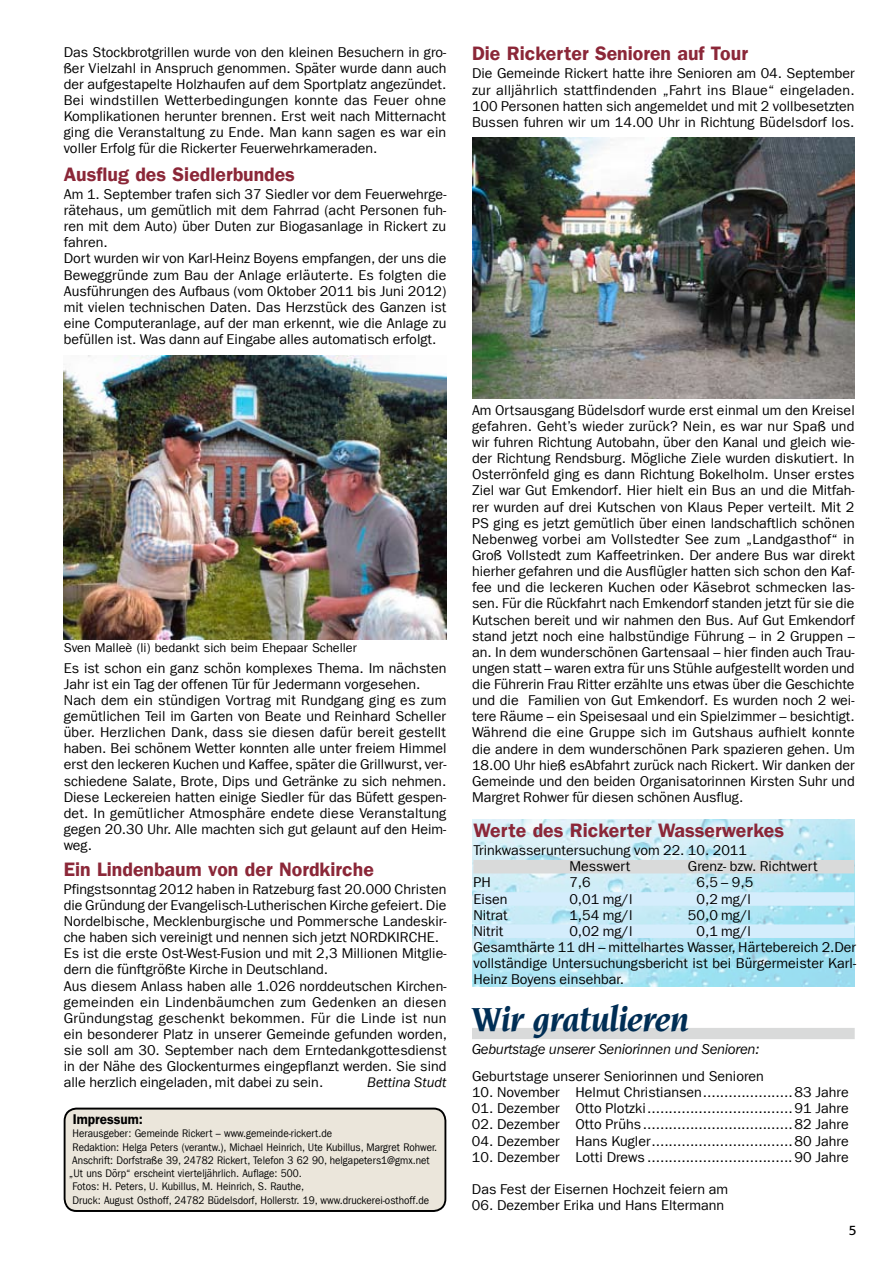
<style>
.page{position:relative;width:893px;height:1263px;background:#fff}
.page>*{position:absolute;margin:0;border:0;box-sizing:border-box;transform-origin:0 0}
.t1{font:italic 700 36px "Novarese Std";letter-spacing:-.03em;color:#002e55}
.t2{font:19.5px "Franklin Gothic LT Com Dm";color:#8b2738}
.t3{font:14.25px/16.2px "Franklin Gothic LT Com";color:#000}
.t4{font:italic 14.25px "Franklin Gothic IT Cby BT";color:#000}
.t5{font:italic 14.25px "Franklin Gothic LT Com";color:#000}
.t6{font:14.1px "Franklin Gothic LT Com Dm";color:#000;scale:.95 1}
.t7{font:13.5px "Formata";color:#000}
.t8{font:12.75px "Franklin Gothic LT Com";color:#000}
.t9{font:10.95px "Franklin Gothic LT Com";color:#000;scale:.91 1}
</style>
<div class="page">
<div style="left:65px;top:1108px;width:380px;height:103px;background:#ebe6db;border-radius:12px"></div>
<div style="left:64px;top:1107px;width:382px;height:105px;border:2px solid #000;border-radius:12px"></div>
<div style="left:472px;top:1028px;width:383px;height:11px;background:#d9dada"></div>
<img style="left:64px;top:355px;width:382px;height:285px">
<img style="left:472px;top:137px;width:383px;height:262px">
<img style="left:472px;top:819px;width:383px;height:167px">
<div style="left:473px;top:860px;width:381px;height:13px;background:#d9dada"></div>
<div style="left:473px;top:892px;width:381px;height:14px;background:#d4edfc"></div>
<div style="left:473px;top:924px;width:381px;height:14px;background:#d4edfc"></div>
<p class="t3" style="left:64px;top:44px;width:384px;text-align:justify">Das Stockbrotgrillen wurde von den kleinen Besuchern in gro&shy;ßer Vielzahl in Anspruch genommen. Später wurde dann auch der aufgestapelte Holzhaufen auf dem Sportplatz angezündet.<br>Bei windstillen Wetterbedingungen konnte das Feuer ohne Komplikationen herunter brennen. Erst weit nach Mitternacht ging die Veranstaltung zu Ende. Man kann sagen es war ein voller Erfolg für die Rickerter Feuerwehrkameraden.</p>
<h2 class="t2" style="left:64px;top:162px;width:233px">Ausflug des Siedlerbundes</h2>
<p class="t3" style="left:64px;top:186px;width:384px">Am 1. September trafen sich 37 Siedler vor dem Feuerwehrge&shy;rätehaus, um gemütlich mit dem Fahrrad (acht Personen fuh&shy;ren mit dem Auto) über Duten zur Biogasanlage in Rickert zu fahren.<br>Dort wurden wir von Karl-Heinz Boyens empfangen, der uns die Beweggründe zum Bau der Anlage erläuterte. Es folgten die Ausführungen des Aufbaus (vom Oktober 2011 bis Juni 2012) mit vielen technischen Daten. Das Herzstück des Ganzen ist eine Computeranlage, auf der man erkennt, wie die Anlage zu befüllen ist. Was dann auf Eingabe alles automatisch erfolgt.</p>
<p class="t8" style="left:64px;top:641px;width:295px">Sven Malleè (li) bedankt sich beim Ehepaar Scheller</p>
<p class="t3" style="left:64px;top:660px;width:384px">Es ist schon ein ganz schön komplexes Thema. Im nächsten Jahr ist ein Tag der offenen Tür für Jedermann vorgesehen.<br>Nach dem ein stündigen Vortrag mit Rundgang ging es zum gemütlichen Teil im Garten von Beate und Reinhard Scheller über. Herzlichen Dank, dass sie diesen dafür bereit gestellt haben. Bei schönem Wetter konnten alle unter freiem Himmel erst den leckeren Kuchen und Kaffee, später die Grillwurst, ver&shy;schiedene Salate, Brote, Dips und Getränke zu sich nehmen.<br>Diese Leckereien hatten einige Siedler für das Büfett gespen&shy;det. In gemütlicher Atmosphäre endete diese Veranstaltung gegen 20.30 Uhr. Alle machten sich gut gelaunt auf den Heim&shy;weg.</p>
<h2 class="t2" style="left:64px;top:857px;width:312px">Ein Lindenbaum von der Nordkirche</h2>
<p class="t3" style="left:64px;top:881px;width:385px">Pfingstsonntag 2012 haben in Ratzeburg fast 20.000 Christen die Gründung der Evangelisch-Lutherischen Kirche gefeiert. Die Nordelbische, Mecklenburgische und Pommersche Landeskir&shy;che haben sich vereinigt und nennen sich jetzt NORDKIRCHE.<br>Es ist die erste Ost-West-Fusion und mit 2,3 Millionen Mitglie&shy;dern die fünftgrößte Kirche in Deutschland.<br>Aus diesem Anlass haben alle 1.026 norddeutschen Kirchen&shy;gemeinden ein Lindenbäumchen zum Gedenken an diesen Gründungstag geschenkt bekommen. Für die Linde ist nun ein besonderer Platz in unserer Gemeinde gefunden worden, sie soll am 30. September nach dem Erntedankgottesdienst in der Nähe des Glockenturmes eingepflanzt werden. Sie sind alle herzlich eingeladen, mit dabei zu sein.</p>
<p class="t5" style="left:367px;top:1075px;width:81px">Bettina Studt</p>
<p class="t6" style="left:73px;top:1111px;width:75px">Impressum:</p>
<p class="t9" style="left:73px;top:1127px;width:287px">Herausgeber: Gemeinde Rickert – www.gemeinde-rickert.de</p>
<p class="t9" style="left:73px;top:1140px;width:402px">Redaktion: Helga Peters (verantw.), Michael Heinrich, Ute Kubillus, Margret Rohwer.</p>
<p class="t9" style="left:72px;top:1154px;width:394px">Anschrift: Dorfstraße 39, 24782 Rickert, Telefon 3 62 90, helgapeters1@gmx.net</p>
<p class="t9" style="left:69px;top:1167px;width:257px">„Ut uns Dörp“ erscheint vierteljährlich. Auflage: 500.</p>
<p class="t9" style="left:73px;top:1180px;width:256px">Fotos: H. Peters, U. Kubillus, M. Heinrich, S. Rauthe,</p>
<p class="t9" style="left:73px;top:1194px;width:393px">Druck: August Osthoff, 24782 Büdelsdorf, Hollerstr. 19, www.druckerei-osthoff.de</p>
<h2 class="t2" style="left:472px;top:42px;width:277px">Die Rickerter Senioren auf Tour</h2>
<p class="t3" style="left:472px;top:66px;width:384px;text-align:justify">Die Gemeinde Rickert hatte ihre Senioren am 04. September zur alljährlich stattfindenden „Fahrt ins Blaue“ eingeladen.<br>100 Personen hatten sich angemeldet und mit 2 vollbesetzten Bussen fuhren wir um 14.00 Uhr in Richtung Büdelsdorf los.</p>
<p class="t3" style="left:472px;top:402px;width:384px;text-align:justify">Am Ortsausgang Büdelsdorf wurde erst einmal um den Kreisel gefahren. Geht’s wieder zurück? Nein, es war nur Spaß und wir fuhren Richtung Autobahn, über den Kanal und gleich wie&shy;der Richtung Rendsburg. Mögliche Ziele wurden diskutiert. In Osterrönfeld ging es dann Richtung Bokelholm. Unser erstes Ziel war Gut Emkendorf. Hier hielt ein Bus an und die Mitfah&shy;rer wurden auf drei Kutschen von Klaus Peper verteilt. Mit 2<br>PS ging es jetzt gemütlich über einen landschaftlich schönen Nebenweg vorbei am Vollstedter See zum „Landgasthof“ in Groß Vollstedt zum Kaffeetrinken. Der andere Bus war direkt hierher gefahren und die Ausflügler hatten sich schon den Kaf&shy;fee und die leckeren Kuchen oder Käsebrot schmecken las&shy;sen. Für die Rückfahrt nach Emkendorf standen jetzt für sie die Kutschen bereit und wir nahmen den Bus. Auf Gut Emkendorf stand jetzt noch eine halbstündige Führung – in 2 Gruppen – an. In dem wunderschönen Gartensaal – hier finden auch Trau&shy;ungen statt – waren extra für uns Stühle aufgestellt worden und die Führerin Frau Ritter erzählte uns etwas über die Geschichte und die Familien von Gut Emkendorf. Es wurden noch 2 wei&shy;tere Räume – ein Speisesaal und ein Spielzimmer – besichtigt.<br>Während die eine Gruppe sich im Gutshaus aufhielt konnte die andere in dem wunderschönen Park spazieren gehen. Um 18.00 Uhr hieß esAbfahrt zurück nach Rickert. Wir danken der Gemeinde und den beiden Organisatorinnen Kirsten Suhr und Margret Rohwer für diesen schönen Ausflug.</p>
<h2 class="t2" style="left:473px;top:819px;width:312px">Werte des Rickerter Wasserwerkes</h2>
<p class="t3" style="left:569px;top:842px;width:179px;text-indent:-96px">Trinkwasseruntersuchung vom 22. 10. 2011<br>Messwert</p>
<p class="t3" style="left:688px;top:858px;width:131px">Grenz- bzw. Richtwert</p>
<p class="t3" style="left:473px;top:874px;width:19px">PH</p>
<p class="t3" style="left:569px;top:874px;width:23px">7,6</p>
<p class="t3" style="left:696px;top:874px;width:58px">6,5 – 9,5</p>
<p class="t3" style="left:473px;top:891px;width:36px">Eisen</p>
<p class="t3" style="left:569px;top:891px;width:64px">0,01 mg/l</p>
<p class="t3" style="left:696px;top:891px;width:56px">0,2 mg/l</p>
<p class="t3" style="left:473px;top:907px;width:36px">Nitrat</p>
<p class="t3" style="left:569px;top:907px;width:64px">1,54 mg/l</p>
<p class="t3" style="left:688px;top:907px;width:64px">50,0 mg/l</p>
<p class="t3" style="left:473px;top:923px;width:31px">Nitrit</p>
<p class="t3" style="left:569px;top:923px;width:64px">0,02 mg/l</p>
<p class="t3" style="left:473px;top:923px;width:384px;text-indent:223px">0,1 mg/l<br>Gesamthärte 11 dH – mittelhartes Wasser, Härtebereich 2.Der vollständige Untersuchungsbericht ist bei Bürgermeister Karl-Heinz Boyens einsehbar.</p>
<h1 class="t1" style="left:472px;top:999px;width:219px">Wir gratulieren</h1>
<p class="t4" style="left:472px;top:1040px;width:289px">Geburtstage unserer Seniorinnen und Senioren:</p>
<p class="t3" style="left:472px;top:1068px;width:293px">Geburtstage unserer Seniorinnen und Senioren</p>
<p class="t3" style="left:472px;top:1084px;width:378px">10. November Helmut Christiansen.....................83 Jahre</p>
<p class="t3" style="left:472px;top:1100px;width:378px">01. Dezember Otto Plotzki..................................91 Jahre</p>
<p class="t3" style="left:472px;top:1116px;width:378px">02. Dezember Otto Prühs...................................82 Jahre</p>
<p class="t3" style="left:472px;top:1133px;width:378px">04. Dezember Hans Kugler.................................80 Jahre</p>
<p class="t3" style="left:472px;top:1149px;width:378px">10. Dezember Lotti Drews ..................................90 Jahre</p>
<p class="t3" style="left:472px;top:1181px;width:258px">Das Fest der Eisernen Hochzeit feiern am</p>
<p class="t3" style="left:472px;top:1197px;width:254px">06. Dezember Erika und Hans Eltermann</p>
<p class="t7" style="left:849px;top:1222px;width:9px">5</p>
</div>
